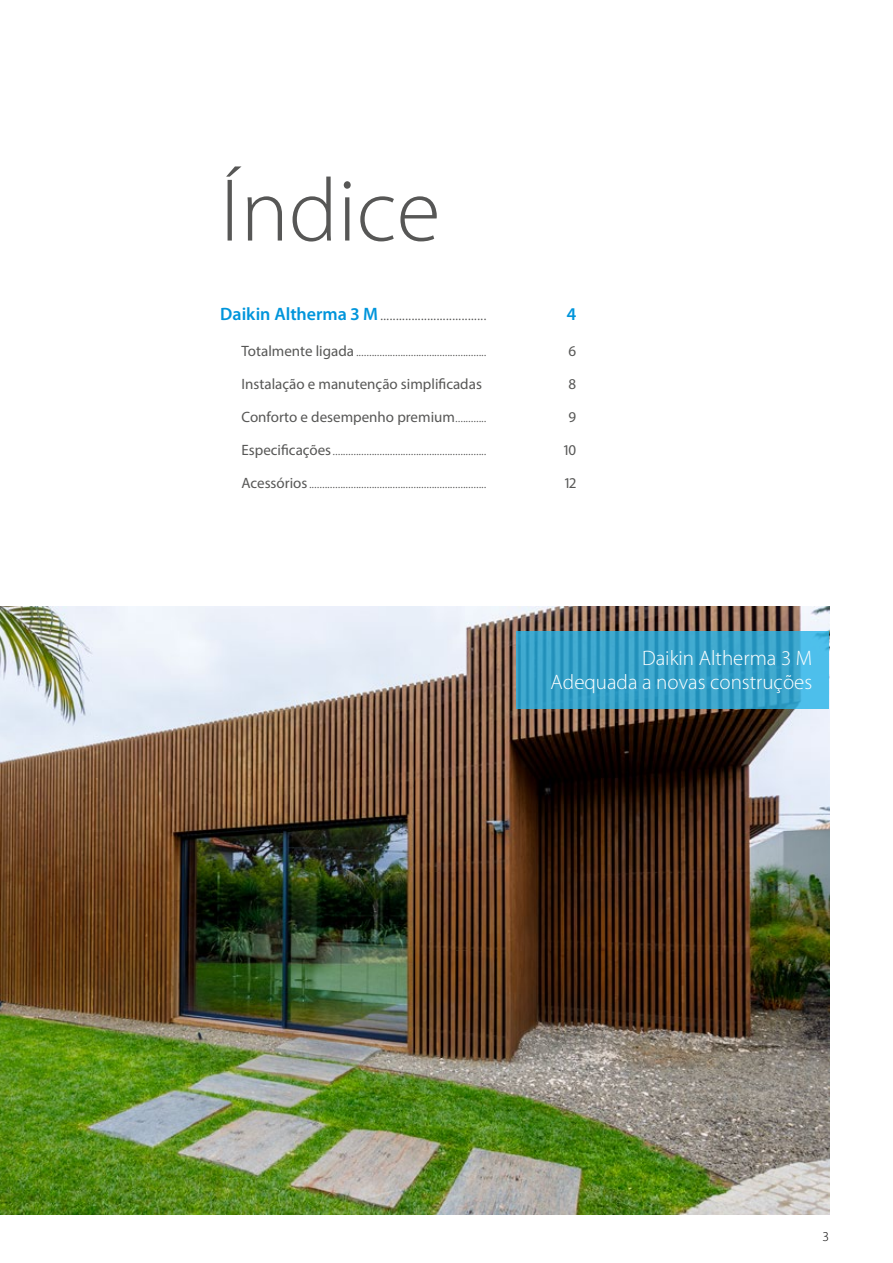
<style>
.page{position:relative;width:893px;height:1263px;background:#fff}
.page>*{position:absolute;margin:0;border:0;box-sizing:border-box;transform-origin:0 0}
.t1{font:300 90px "Myriad Pro";color:#575756}
.t2{font:300 21px/24px "Myriad Pro";color:#fff;text-align:right}
.t3{font:300 18px "Myriad Pro";color:#575756}
.t4{font:600 18px "Myriad Pro";color:#0095db}
.t5{font:300 15px "Myriad Pro";color:#575756}
.t6{font:15px "Myriad Pro";color:#575756}
.t7{font:300 13.5px "Myriad Pro";color:#000}
.s1{font-weight:600;color:#0095db}
.s2{font-weight:400}
.s3{font-weight:300}
</style>
<div class="page">
<img style="left:0;top:607px;width:829px;height:608px">
<svg style="left:516px;top:632px;width:313px;height:77px;background:#37a2ca"></svg>
<h1 class="t1" style="left:220px;top:161px;width:222px">Índice</h1>
<p class="t3" style="left:220px;top:304px;width:268px"><span class="s1">Daikin Altherma 3 M</span>..................................</p>
<p class="t4" style="left:567px;top:303px;width:11px">4</p>
<p class="t5" style="left:242px;top:343px;width:246px"><span class="s2">Totalmente ligada</span> ..................................................</p>
<p class="t6" style="left:569px;top:342px;width:9px">6</p>
<p class="t6" style="left:242px;top:375px;width:242px">Instalação e manutenção simplificadas</p>
<p class="t6" style="left:569px;top:375px;width:9px">8</p>
<p class="t6" style="left:242px;top:408px;width:246px">Conforto e desempenho premium<span class="s3">............</span></p>
<p class="t6" style="left:569px;top:408px;width:9px">9</p>
<p class="t5" style="left:242px;top:442px;width:246px"><span class="s2">Especificações</span>...........................................................</p>
<p class="t6" style="left:564px;top:441px;width:14px">10</p>
<p class="t5" style="left:242px;top:475px;width:246px"><span class="s2">Acessórios</span>....................................................................</p>
<p class="t6" style="left:565px;top:474px;width:13px">12</p>
<h2 class="t2" style="left:551px;top:647px;width:263px">Daikin Altherma 3 M<br>Adequada a novas construções</h2>
<p class="t7" style="left:823px;top:1229px;width:8px">3</p>
</div>
